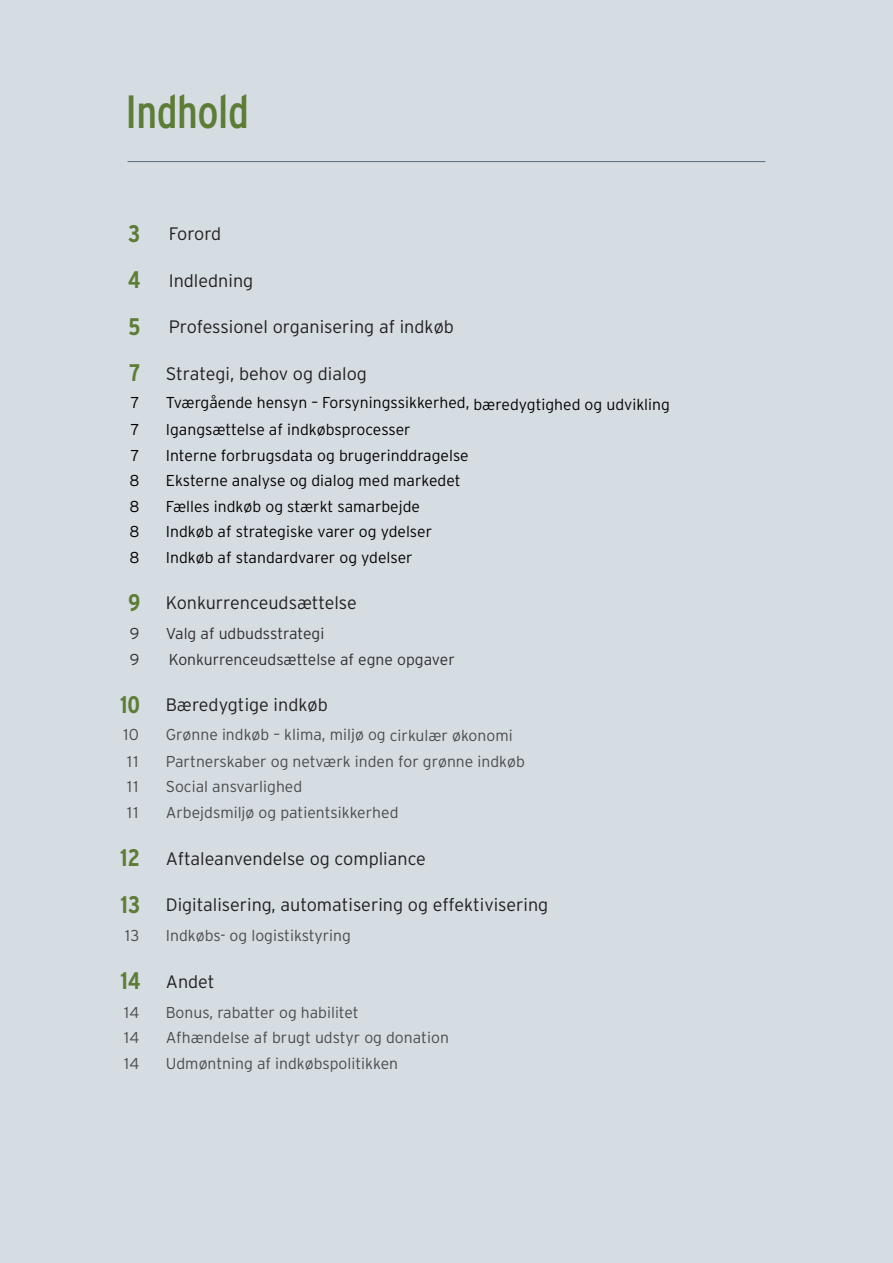
<style>
.page{position:relative;width:893px;height:1263px;background:#d5dce2}
.page>*{position:absolute;margin:0;border:0;box-sizing:border-box;transform-origin:0 0}
.t1{font:condensed 46.5px "Interstate";letter-spacing:-.01em;color:#5d7d36}
.t2{font:700 condensed 24px "Interstate";color:#5d7d36}
.t3{font:300 18px "Interstate";color:#231f20}
.t4{font:300 15.75px "Interstate";color:#040101}
.t5{font:300 15.75px "Interstate";color:#4b4c4d}
.t6{font:300 15.75px "Interstate";color:#312f30}
.s1{font-weight:700;font-stretch:condensed;font-size:24px;color:#5d7d36}
</style>
<div class="page">
<hr style="left:128px;top:161px;width:637px;height:1px;background:#5b6f7b">
<h2 class="t1" style="left:125px;top:85px;width:125px">Indhold</h2>
<p class="t2" style="left:128px;top:220px;width:14px">3</p>
<p class="t3" style="left:169px;top:224px;width:54px">Forord</p>
<p class="t2" style="left:128px;top:267px;width:14px">4</p>
<p class="t3" style="left:169px;top:270px;width:86px">Indledning</p>
<p class="t2" style="left:128px;top:313px;width:13px">5</p>
<p class="t3" style="left:169px;top:317px;width:287px">Professionel organisering af indkøb</p>
<p class="t3" style="left:129px;top:363px;width:239px"><span class="s1">7</span> Strategi, behov og dialog</p>
<p class="t4" style="left:131px;top:394px;width:10px">7</p>
<p class="t4" style="left:166px;top:394px;width:506px">Tværgående hensyn – Forsyningssikkerhed, bæredygtighed og udvikling</p>
<p class="t4" style="left:131px;top:421px;width:10px">7</p>
<p class="t4" style="left:166px;top:421px;width:246px">Igangsættelse af indkøbsprocesser</p>
<p class="t4" style="left:131px;top:446px;width:10px">7</p>
<p class="t4" style="left:166px;top:446px;width:304px">Interne forbrugsdata og brugerinddragelse</p>
<p class="t4" style="left:129px;top:472px;width:12px">8</p>
<p class="t4" style="left:166px;top:472px;width:296px">Eksterne analyse og dialog med markedet</p>
<p class="t4" style="left:129px;top:497px;width:12px">8</p>
<p class="t4" style="left:166px;top:497px;width:256px">Fælles indkøb og stærkt samarbejde</p>
<p class="t4" style="left:129px;top:523px;width:12px">8</p>
<p class="t4" style="left:166px;top:523px;width:268px">Indkøb af strategiske varer og ydelser</p>
<p class="t4" style="left:129px;top:548px;width:12px">8</p>
<p class="t4" style="left:166px;top:548px;width:248px">Indkøb af standardvarer og ydelser</p>
<p class="t3" style="left:128px;top:593px;width:230px"><span class="s1">9</span> Konkurrenceudsættelse</p>
<p class="t6" style="left:130px;top:625px;width:11px">9</p>
<p class="t6" style="left:166px;top:625px;width:160px">Valg af udbudsstrategi</p>
<p class="t6" style="left:130px;top:651px;width:11px">9</p>
<p class="t6" style="left:169px;top:651px;width:287px">Konkurrenceudsættelse af egne opgaver</p>
<p class="t3" style="left:120px;top:695px;width:209px"><span class="s1">10</span> Bæredygtige indkøb</p>
<p class="t5" style="left:123px;top:726px;width:17px">10</p>
<p class="t5" style="left:166px;top:726px;width:348px">Grønne indkøb – klima, miljø og cirkulær økonomi</p>
<p class="t5" style="left:127px;top:752px;width:13px">11</p>
<p class="t5" style="left:166px;top:752px;width:360px">Partnerskaber og netværk inden for grønne indkøb</p>
<p class="t5" style="left:127px;top:778px;width:13px">11</p>
<p class="t5" style="left:166px;top:778px;width:138px">Social ansvarlighed</p>
<p class="t5" style="left:127px;top:803px;width:13px">11</p>
<p class="t5" style="left:166px;top:803px;width:234px">Arbejdsmiljø og patientsikkerhed</p>
<p class="t3" style="left:120px;top:848px;width:307px"><span class="s1">12</span> Aftaleanvendelse og compliance</p>
<p class="t3" style="left:121px;top:894px;width:429px"><span class="s1">13</span> Digitalisering, automatisering og effektivisering</p>
<p class="t5" style="left:125px;top:927px;width:16px">13</p>
<p class="t5" style="left:166px;top:927px;width:187px">Indkøbs- og logistikstyring</p>
<p class="t3" style="left:121px;top:971px;width:96px"><span class="s1">14</span> Andet</p>
<p class="t5" style="left:124px;top:1003px;width:17px">14</p>
<p class="t5" style="left:166px;top:1003px;width:194px">Bonus, rabatter og habilitet</p>
<p class="t5" style="left:124px;top:1029px;width:17px">14</p>
<p class="t5" style="left:166px;top:1029px;width:285px">Afhændelse af brugt udstyr og donation</p>
<p class="t5" style="left:124px;top:1054px;width:17px">14</p>
<p class="t5" style="left:166px;top:1054px;width:234px">Udmøntning af indkøbspolitikken</p>
</div>
